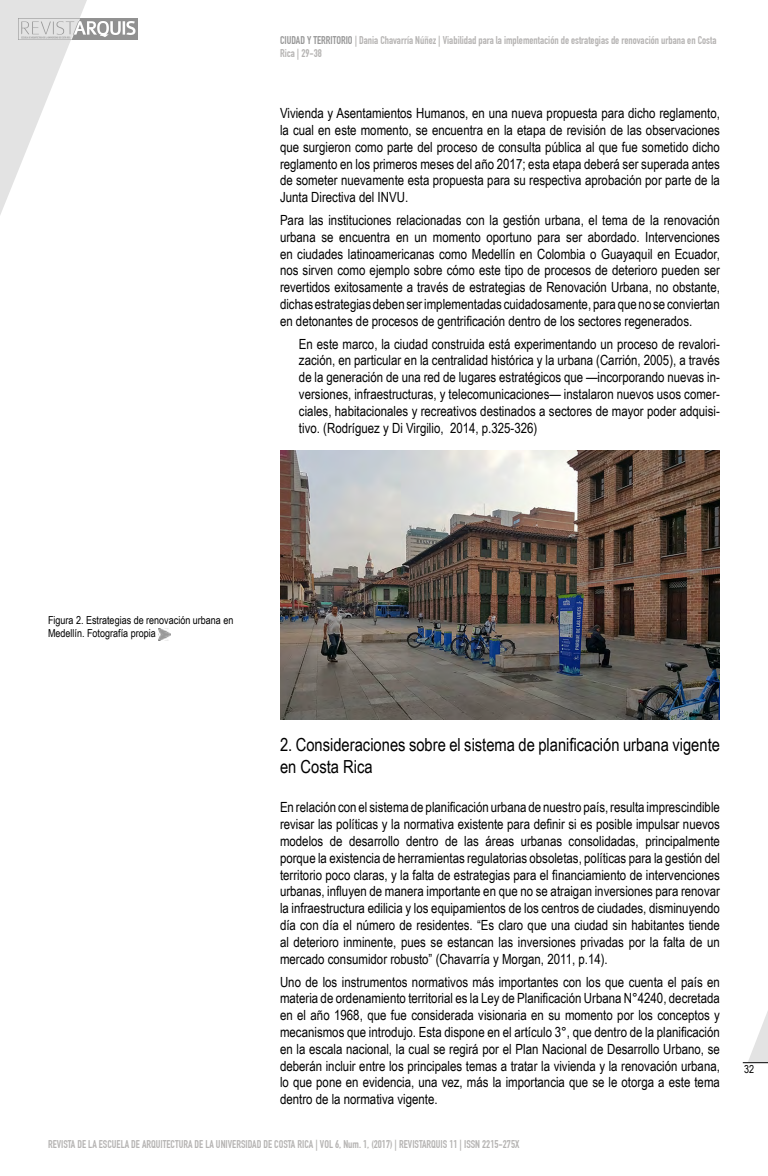
<style>
.page{position:relative;width:768px;height:1176px;background:#fff}
.page>*{position:absolute;margin:0;border:0;box-sizing:border-box;transform-origin:0 0}
.t1{font:18px/21.6px "Arial Narrow";color:#000}
.t2{font:14px/16.8px "Arial Narrow";color:#000;text-align:justify}
.t3{font:700 11px/13.2px "DIN Condensed";color:#b5b3b2}
.t4{font:11px/13.2px "Arial Narrow";color:#000}
.s1{color:#969696}
</style>
<div class="page">
<svg style="left:743px;top:1011px;width:25px;height:52px"></svg>
<svg style="left:0;top:0;width:87px;height:215px"></svg>
<img style="left:18px;top:18px;width:120px;height:21px">
<img style="left:280px;top:450px;width:440px;height:270px">
<svg style="left:158px;top:628px;width:12px;height:12px"></svg>
<p class="t3" style="left:280px;top:33px;width:438px"><span class="s1">CIUDAD Y TERRITORIO</span> | Dania Chavarría Núñez | Viabilidad para la implementación de estrategias de renovación urbana en Costa<br>Rica | 29-38</p>
<p class="t2" style="left:280px;top:104px;width:441px">Vivienda y Asentamientos Humanos, en una nueva propuesta para dicho reglamento, la cual en este momento, se encuentra en la etapa de revisión de las observaciones que surgieron como parte del proceso de consulta pública al que fue sometido dicho reglamento en los primeros meses del año 2017; esta etapa deberá ser superada antes de someter nuevamente esta propuesta para su respectiva aprobación por parte de la Junta Directiva del INVU.</p>
<p class="t2" style="left:280px;top:211px;width:441px">Para las instituciones relacionadas con la gestión urbana, el tema de la renovación urbana se encuentra en un momento oportuno para ser abordado. Intervenciones en ciudades latinoamericanas como Medellín en Colombia o Guayaquil en Ecuador, nos sirven como ejemplo sobre cómo este tipo de procesos de deterioro pueden ser revertidos exitosamente a través de estrategias de Renovación Urbana, no obstante, dichas estrategias deben ser implementadas cuidadosamente, para que no se conviertan en detonantes de procesos de gentrificación dentro de los sectores regenerados.</p>
<p class="t2" style="left:299px;top:335px;width:422px">En este marco, la ciudad construida está experimentando un proceso de revalori&shy;zación, en particular en la centralidad histórica y la urbana (Carrión, 2005), a través de la generación de una red de lugares estratégicos que —incorporando nuevas in&shy;versiones, infraestructuras, y telecomunicaciones— instalaron nuevos usos comer&shy;ciales, habitacionales y recreativos destinados a sectores de mayor poder adquisi&shy;tivo. (Rodríguez y Di Virgilio, 2014, p.325-326)</p>
<p class="t4" style="left:48px;top:613px;width:187px">Figura 2. Estrategias de renovación urbana en<br>Medellín. Fotografía propia</p>
<p class="t1" style="left:280px;top:733px;width:441px">2. Consideraciones sobre el sistema de planificación urbana vigente en Costa Rica</p>
<p class="t2" style="left:280px;top:799px;width:441px">En relación con el sistema de planificación urbana de nuestro país, resulta imprescindible revisar las políticas y la normativa existente para definir si es posible impulsar nuevos modelos de desarrollo dentro de las áreas urbanas consolidadas, principalmente porque la existencia de herramientas regulatorias obsoletas, políticas para la gestión del territorio poco claras, y la falta de estrategias para el financiamiento de intervenciones urbanas, influyen de manera importante en que no se atraigan inversiones para renovar la infraestructura edilicia y los equipamientos de los centros de ciudades, disminuyendo día con día el número de residentes. “Es claro que una ciudad sin habitantes tiende al deterioro inminente, pues se estancan las inversiones privadas por la falta de un mercado consumidor robusto” (Chavarría y Morgan, 2011, p.14).</p>
<p class="t2" style="left:280px;top:973px;width:441px">Uno de los instrumentos normativos más importantes con los que cuenta el país en materia de ordenamiento territorial es la Ley de Planificación Urbana N°4240, decretada en el año 1968, que fue considerada visionaria en su momento por los conceptos y mecanismos que introdujo. Esta dispone en el artículo 3°, que dentro de la planificación en la escala nacional, la cual se regirá por el Plan Nacional de Desarrollo Urbano, se deberán incluir entre los principales temas a tratar la vivienda y la renovación urbana, lo que pone en evidencia, una vez, más la importancia que se le otorga a este tema dentro de la normativa vigente.</p>
<p class="t3" style="left:48px;top:1137px;width:473px">REVISTA DE LA ESCUELA DE ARQUITECTURA DE LA UNIVERSIDAD DE COSTA RICA | VOL 6, Num. 1, (2017) | REVISTARQUIS 11 | ISSN 2215-275X</p>
<p class="t4" style="left:744px;top:1062px;width:12px">32</p>
</div>
